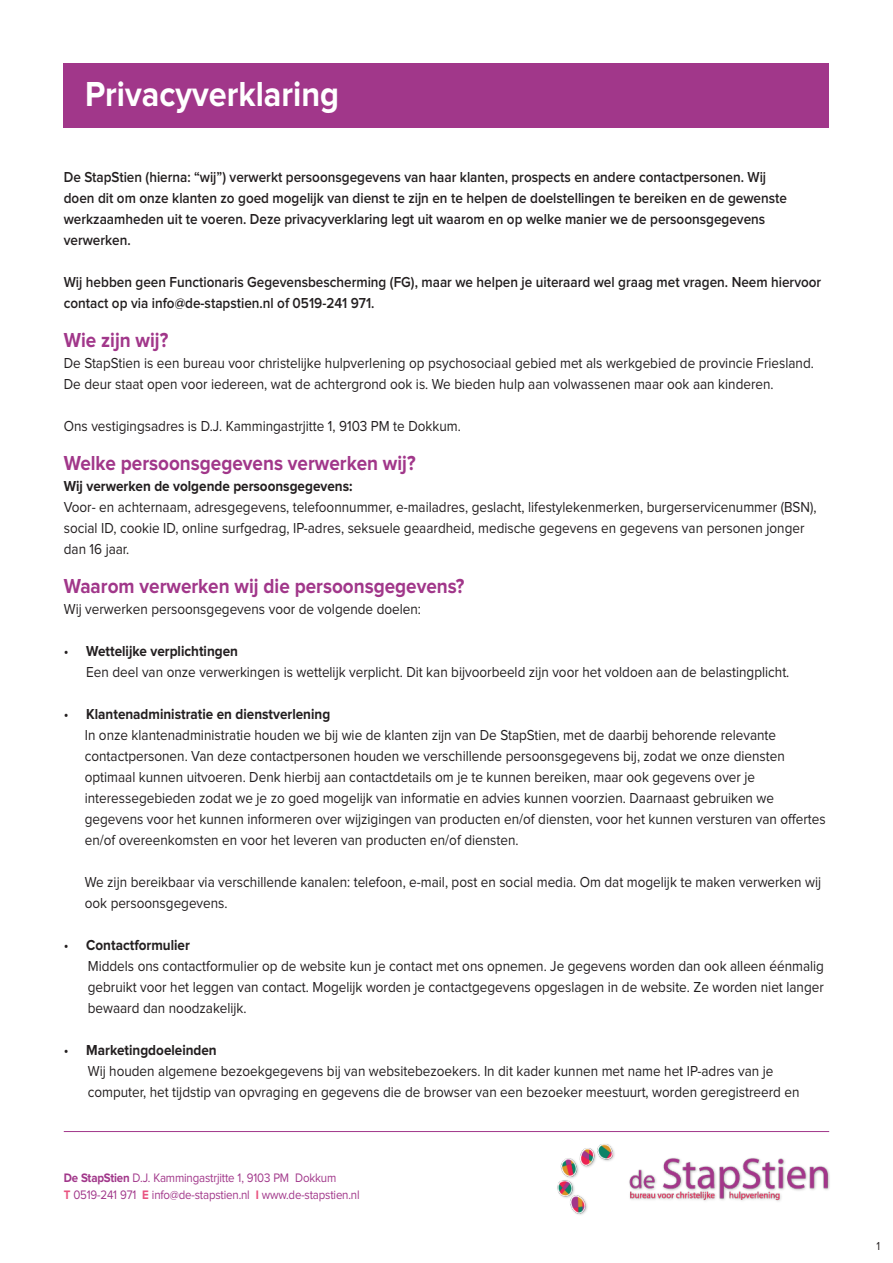
<style>
.page{position:relative;width:893px;height:1263px;background:#fff}
.page>*{position:absolute;margin:0;border:0;box-sizing:border-box;transform-origin:0 0}
.t1{font:700 36px "Proxima Nova";color:#fff;scale:.9 1}
.t2{font:700 21px "Proxima Nova";color:#a1378a;scale:.9 1}
.t3{font:15px/21px "Proxima Nova";color:#231f20;scale:.9 1}
.t4{font:600 15px/21px "Proxima Nova";color:#231f20;scale:.9 1}
.t5{font:700 15px "Proxima Nova";color:#231f20;scale:.9 1}
.t6{font:12.75px/17.1px "Proxima Nova";letter-spacing:-.015em;color:#a1378a;scale:.9 1}
.t7{font:12px "Proxima Nova";color:#231f20;scale:.9 1}
.s1{font-weight:700}
.s2{font-weight:700;color:#e95480}
</style>
<div class="page">
<div style="left:64px;top:64px;width:765px;height:64px;background:#a1378a"></div>
<hr style="left:64px;top:1131px;width:765px;height:1px;background:#a1378a">
<img style="left:557px;top:1144px;width:273px;height:71px">
<h1 class="t1" style="left:85px;top:77px;width:284px">Privacyverklaring</h1>
<p class="t4" style="left:64px;top:167px;width:805px">De StapStien (hierna: “wij”) verwerkt persoonsgegevens van haar klanten, prospects en andere contactpersonen. Wij doen dit om onze klanten zo goed mogelijk van dienst te zijn en te helpen de doelstellingen te bereiken en de gewenste werkzaamheden uit te voeren. Deze privacyverklaring legt uit waarom en op welke manier we de persoonsgegevens verwerken.</p>
<p class="t4" style="left:64px;top:272px;width:843px">Wij hebben geen Functionaris Gegevensbescherming (FG), maar we helpen je uiteraard wel graag met vragen. Neem hiervoor contact op via info@de-stapstien.nl of 0519-241 971.</p>
<h2 class="t2" style="left:64px;top:330px;width:118px">Wie zijn wij?</h2>
<p class="t3" style="left:64px;top:353px;width:835px">De StapStien is een bureau voor christelijke hulpverlening op psychosociaal gebied met als werkgebied de provincie Friesland.<br>De deur staat open voor iedereen, wat de achtergrond ook is. We bieden hulp aan volwassenen maar ook aan kinderen.</p>
<p class="t3" style="left:64px;top:416px;width:443px">Ons vestigingsadres is D.J. Kammingastrjitte 1, 9103 PM te Dokkum.</p>
<h2 class="t2" style="left:64px;top:453px;width:392px">Welke persoonsgegevens verwerken wij?</h2>
<p class="t5" style="left:64px;top:479px;width:322px">Wij verwerken de volgende persoonsgegevens:</p>
<p class="t3" style="left:64px;top:497px;width:838px">Voor- en achternaam, adresgegevens, telefoonnummer, e-mailadres, geslacht, lifestylekenmerken, burgerservicenummer (BSN), social ID, cookie ID, online surfgedrag, IP-adres, seksuele geaardheid, medische gegevens en gegevens van personen jonger dan 16 jaar.</p>
<h2 class="t2" style="left:64px;top:576px;width:447px">Waarom verwerken wij die persoonsgegevens?</h2>
<p class="t3" style="left:64px;top:599px;width:398px">Wij verwerken persoonsgegevens voor de volgende doelen:</p>
<p class="t3" style="left:86px;top:641px;width:783px;text-indent:-23px">• <span class="s1">Wettelijke verplichtingen<br></span>Een deel van onze verwerkingen is wettelijk verplicht. Dit kan bijvoorbeeld zijn voor het voldoen aan de belastingplicht.</p>
<p class="t3" style="left:85px;top:704px;width:825px;text-indent:-21px">• <span class="s1">Klantenadministratie en dienstverlening<br></span>In onze klantenadministratie houden we bij wie de klanten zijn van De StapStien, met de daarbij behorende relevante contactpersonen. Van deze contactpersonen houden we verschillende persoonsgegevens bij, zodat we onze diensten optimaal kunnen uitvoeren. Denk hierbij aan contactdetails om je te kunnen bereiken, maar ook gegevens over je interessegebieden zodat we je zo goed mogelijk van informatie en advies kunnen voorzien. Daarnaast gebruiken we gegevens voor het kunnen informeren over wijzigingen van producten en/of diensten, voor het kunnen versturen van offertes en/of overeenkomsten en voor het leveren van producten en/of diensten.</p>
<p class="t3" style="left:85px;top:872px;width:820px">We zijn bereikbaar via verschillende kanalen: telefoon, e-mail, post en social media. Om dat mogelijk te maken verwerken wij ook persoonsgegevens.</p>
<p class="t3" style="left:88px;top:935px;width:819px;text-indent:-24px">• <span class="s1">Contactformulier<br></span>Middels ons contactformulier op de website kun je contact met ons opnemen. Je gegevens worden dan ook alleen éénmalig gebruikt voor het leggen van contact. Mogelijk worden je contactgegevens opgeslagen in de website. Ze worden niet langer bewaard dan noodzakelijk.</p>
<p class="t3" style="left:88px;top:1040px;width:792px;text-indent:-24px">• <span class="s1">Marketingdoeleinden<br></span>Wij houden algemene bezoekgegevens bij van websitebezoekers. In dit kader kunnen met name het IP-adres van je computer, het tijdstip van opvraging en gegevens die de browser van een bezoeker meestuurt, worden geregistreerd en</p>
<p class="t6" style="left:64px;top:1170px;width:330px"><span class="s1">De StapStien</span> D.J. Kammingastrjitte 1, 9103 PM Dokkum<br><span class="s2">T</span> 0519-241 971 <span class="s2">E</span> info@de-stapstien.nl <span class="s2">I</span> www.de-stapstien.nl</p>
<p class="t7" style="left:876px;top:1241px;width:6px">1</p>
</div>
